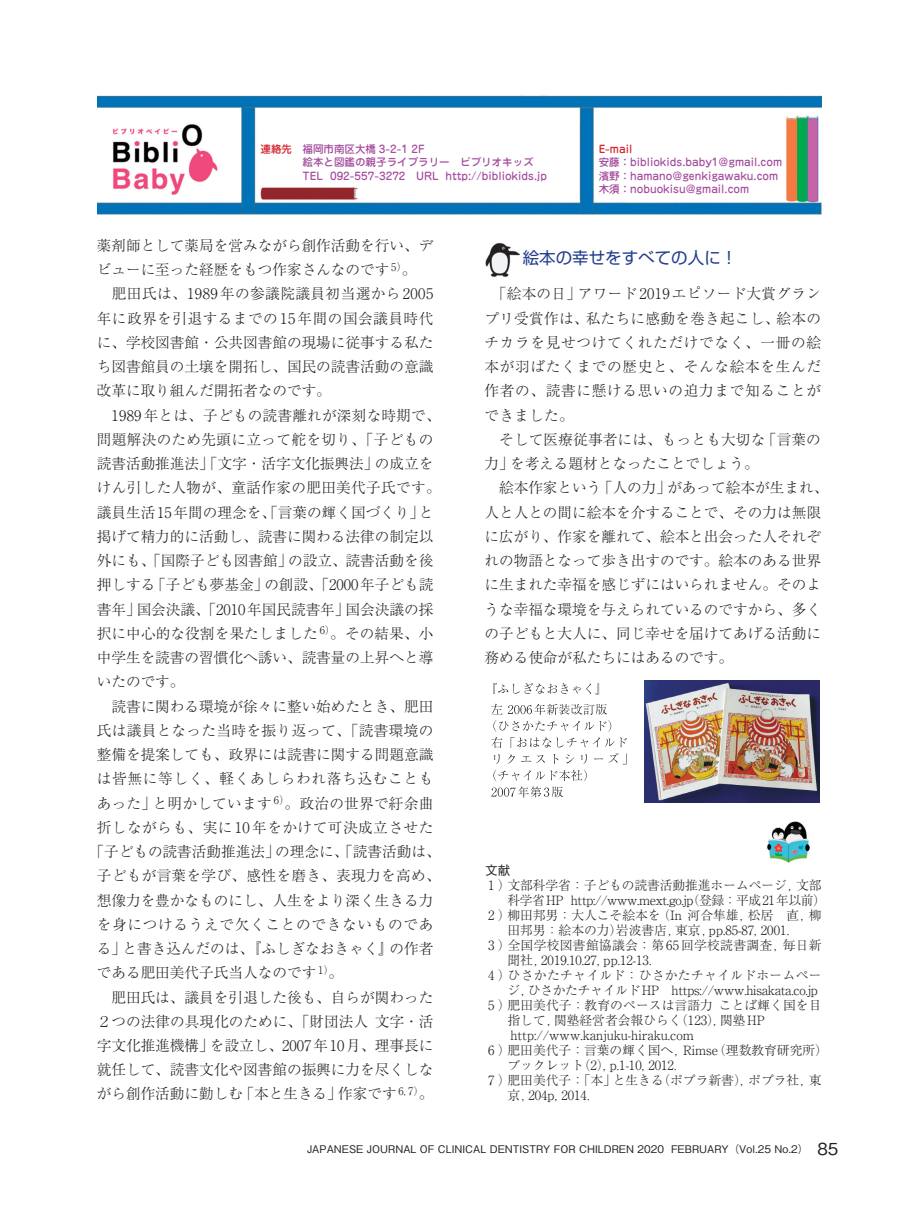
<style>
.page{position:relative;width:919px;height:1217px;background:#fff}
.page>*{position:absolute;margin:0;border:0;box-sizing:border-box;transform-origin:0 0}
.t1{font:16.5px "Shin Go Pro";color:#253f8e}
.t2{font:300 14.7px/24.2px "Ryumin Pro";color:#231f20}
.t3{font:300 14.7px "Ryumin Pro";letter-spacing:.025em;color:#231f20}
.t4{font:300 14.7px "Ryumin Pro";letter-spacing:.035em;color:#231f20}
.t5{font:300 14.7px "Ryumin Pro";letter-spacing:.05em;color:#231f20}
.t6{font:300 14.7px "Ryumin Pro";letter-spacing:.03em;color:#231f20}
.t7{font:300 14.7px "Ryumin Pro";letter-spacing:.02em;color:#231f20}
.t8{font:300 12.75px "Ryumin Pro";color:#231f20}
.t9{font:300 12.75px "Ryumin Pro";letter-spacing:.025em;color:#231f20}
.t10{font:300 12.75px "Ryumin Pro";letter-spacing:-.02em;color:#231f20}
.t11{font:300 12.75px "Ryumin Pro";letter-spacing:-.03em;color:#231f20}
.t12{font:500 12.75px "Gothic BBB Pro";color:#231f20}
.t13{font:500 10.5px/13.5px "Jun 34 Pro";color:#a44c9d}
.t14{font:500 10.5px "Gothic BBB Pro";color:#231f20}
.t15{font:500 10.5px "Jun 34 Pro";color:#d1232a}
.s1{color:#d1232a}
.s2{font-size:16.5px}
</style>
<div class="page">
<img style="left:97px;top:95px;width:724px;height:120px">
<img style="left:485px;top:242px;width:34px;height:35px">
<img style="left:767px;top:821px;width:42px;height:41px">
<img style="left:644px;top:680px;width:175px;height:122px">
<svg style="left:491px;top:753px;width:135px;height:44px"></svg>
<svg style="left:491px;top:720px;width:136px;height:27px"></svg>
<svg style="left:491px;top:703px;width:116px;height:11px"></svg>
<svg style="left:493px;top:683px;width:106px;height:11px"></svg>
<p class="t13" style="left:260px;top:141px;width:288px"><span class="s1">連絡先</span> 福岡市南区大橋 3-2-1 2F<br>　　　　絵本と図鑑の親子ライブラリー　ビブリオキッズ<br>　　　　TEL 092-557-3272　URL http://bibliokids.jp</p>
<p class="t15" style="left:598px;top:140px;width:35px">E-mail</p>
<p class="t13" style="left:598px;top:154px;width:185px">安藤：bibliokids.baby1@gmail.com濱野：hamano@genkigawaku.com木須：nobuokisu@gmail.com</p>
<p class="t2" style="left:97px;top:232px;width:338px">薬剤師として薬局を営みながら創作活動を行い、デ</p>
<p class="t2" style="left:97px;top:256px;width:321px">ビューに至った経歴をもつ作家さんなのです <sup>5）</sup>。</p>
<p class="t6" style="left:97px;top:282px;width:338px">　肥田氏は、1989年の参議院議員初当選から2005</p>
<p class="t4" style="left:97px;top:306px;width:338px">年に政界を引退するまでの15年間の国会議員時代</p>
<p class="t2" style="left:97px;top:329px;width:338px">に、学校図書館・公共図書館の現場に従事する私た</p>
<p class="t2" style="left:97px;top:353px;width:338px">ち図書館員の土壌を開拓し、国民の読書活動の意識</p>
<p class="t2" style="left:97px;top:377px;width:235px">改革に取り組んだ開拓者なのです。</p>
<p class="t2" style="left:97px;top:402px;width:345px">　1989年とは、子どもの読書離れが深刻な時期で、</p>
<p class="t3" style="left:97px;top:427px;width:338px">問題解決のため先頭に立って舵を切り、「子どもの</p>
<p class="t2" style="left:97px;top:450px;width:338px">読書活動推進法」「文字・活字文化振興法」の成立を</p>
<p class="t3" style="left:97px;top:476px;width:345px">けん引した人物が、童話作家の肥田美代子氏です。</p>
<p class="t2" style="left:97px;top:498px;width:338px">議員生活15年間の理念を、「言葉の輝く国づくり」と</p>
<p class="t2" style="left:97px;top:523px;width:338px">掲げて精力的に活動し、読書に関わる法律の制定以</p>
<p class="t2" style="left:97px;top:547px;width:338px">外にも、「国際子ども図書館」の設立、読書活動を後</p>
<p class="t2" style="left:97px;top:571px;width:338px">押しする「子ども夢基金」の創設、「2000年子ども読</p>
<p class="t2" style="left:97px;top:595px;width:338px">書年」国会決議、「2010年国民読書年」国会決議の採</p>
<p class="t2" style="left:97px;top:620px;width:338px">択に中心的な役割を果たしました <sup>6）</sup>。その結果、小</p>
<p class="t2" style="left:97px;top:644px;width:338px">中学生を読書の習慣化へ誘い、読書量の上昇へと導</p>
<p class="t2" style="left:97px;top:668px;width:89px">いたのです。</p>
<p class="t2" style="left:97px;top:692px;width:338px">　読書に関わる環境が徐々に整い始めたとき、肥田</p>
<p class="t3" style="left:97px;top:718px;width:338px">氏は議員となった当時を振り返って、「読書環境の</p>
<p class="t2" style="left:97px;top:741px;width:338px">整備を提案しても、政界には読書に関する問題意識</p>
<p class="t5" style="left:97px;top:767px;width:338px">は皆無に等しく、軽くあしらわれ落ち込むことも</p>
<p class="t7" style="left:97px;top:791px;width:338px">あった」と明かしています <sup>6）</sup>。政治の世界で紆余曲</p>
<p class="t4" style="left:97px;top:815px;width:338px">折しながらも、実に10年をかけて可決成立させた</p>
<p class="t2" style="left:89px;top:838px;width:352px">「子どもの読書活動推進法」の理念に、「読書活動は、</p>
<p class="t3" style="left:97px;top:864px;width:345px">子どもが言葉を学び、感性を磨き、表現力を高め、</p>
<p class="t2" style="left:97px;top:886px;width:338px">想像力を豊かなものにし、人生をより深く生きる力</p>
<p class="t5" style="left:97px;top:912px;width:338px">を身につけるうえで欠くことのできないものであ</p>
<p class="t2" style="left:97px;top:935px;width:338px">る」と書き込んだのは、『ふしぎなおきゃく』の作者</p>
<p class="t2" style="left:97px;top:959px;width:248px">である肥田美代子氏当人なのです <sup>1）</sup>。</p>
<p class="t2" style="left:97px;top:983px;width:338px">　肥田氏は、議員を引退した後も、自らが関わった</p>
<p class="t2" style="left:97px;top:1007px;width:338px">２つの法律の具現化のために、「財団法人 文字・活</p>
<p class="t2" style="left:97px;top:1031px;width:338px">字文化推進機構」を設立し、2007年10月、理事長に</p>
<p class="t2" style="left:97px;top:1056px;width:338px">就任して、読書文化や図書館の振興に力を尽くしな</p>
<p class="t2" style="left:97px;top:1080px;width:338px">がら創作活動に勤しむ「本と生きる」作家です <sup>6,</sup> <sup>7）</sup>。</p>
<p class="t1" style="left:522px;top:244px;width:216px">絵本の幸せをすべての人に！</p>
<p class="t2" style="left:484px;top:280px;width:345px">　「絵本の日」アワード2019エピソード大賞グランプリ受賞作は、私たちに感動を巻き起こし、絵本のチカラを見せつけてくれただけでなく、一冊の絵本が羽ばたくまでの歴史と、そんな絵本を生んだ作者の、読書に懸ける思いの迫力まで知ることができました。<br>　そして医療従事者には、もっとも大切な「言葉の力」を考える題材となったことでしょう。<br>　絵本作家という「人の力」があって絵本が生まれ、人と人との間に絵本を介することで、その力は無限に広がり、作家を離れて、絵本と出会った人それぞれの物語となって歩き出すのです。絵本のある世界に生まれた幸福を感じずにはいられません。そのような幸福な環境を与えられているのですから、多くの子どもと大人に、同じ幸せを届けてあげる活動に務める使命が私たちにはあるのです。</p>
<p class="t12" style="left:485px;top:859px;width:27px">文献</p>
<p class="t8" style="left:488px;top:874px;width:335px">1 ）文部科学省：子どもの読書活動推進ホームページ, 文部</p>
<p class="t11" style="left:507px;top:889px;width:320px">科学省HP http://www.mext.go.jp（登録：平成21年以前）</p>
<p class="t8" style="left:488px;top:904px;width:335px">2 ）柳田邦男：大人こそ絵本を（In 河合隼雄, 松居　直, 柳</p>
<p class="t8" style="left:507px;top:919px;width:293px">田邦男：絵本の力）岩波書店, 東京, pp.85-87, 2001．</p>
<p class="t9" style="left:488px;top:934px;width:335px">3 ）全国学校図書館協議会：第65回学校読書調査, 毎日新</p>
<p class="t8" style="left:507px;top:949px;width:156px">聞社, 2019.10.27, pp.12-13．</p>
<p class="t9" style="left:488px;top:964px;width:335px">4 ）ひさかたチャイルド：ひさかたチャイルドホームペー</p>
<p class="t10" style="left:507px;top:979px;width:312px">ジ, ひさかたチャイルドHP　https://www.hisakata.co.jp</p>
<p class="t8" style="left:488px;top:994px;width:335px">5 ）肥田美代子：教育のペースは言語力 ことば輝く国を目</p>
<p class="t8" style="left:507px;top:1009px;width:259px">指して, 関塾経営者会報ひらく（123）, 関塾HP</p>
<p class="t8" style="left:510px;top:1024px;width:185px">http://www.kanjuku-hiraku.com</p>
<p class="t8" style="left:488px;top:1039px;width:341px">6 ）肥田美代子：言葉の輝く国へ, Rimse（理数教育研究所）</p>
<p class="t8" style="left:507px;top:1054px;width:180px">ブックレット（2）, p.1-10, 2012．</p>
<p class="t8" style="left:488px;top:1069px;width:335px">7 ）肥田美代子：「本」と生きる（ポプラ新書）, ポプラ社, 東</p>
<p class="t8" style="left:507px;top:1084px;width:94px">京, 204p, 2014．</p>
<p class="t14" style="left:307px;top:1140px;width:532px">JAPANESE JOURNAL OF CLINICAL DENTISTRY FOR CHILDREN 2020 FEBRUARY（Vol.25 No.2）<span class="s2">　85</span></p>
</div>
